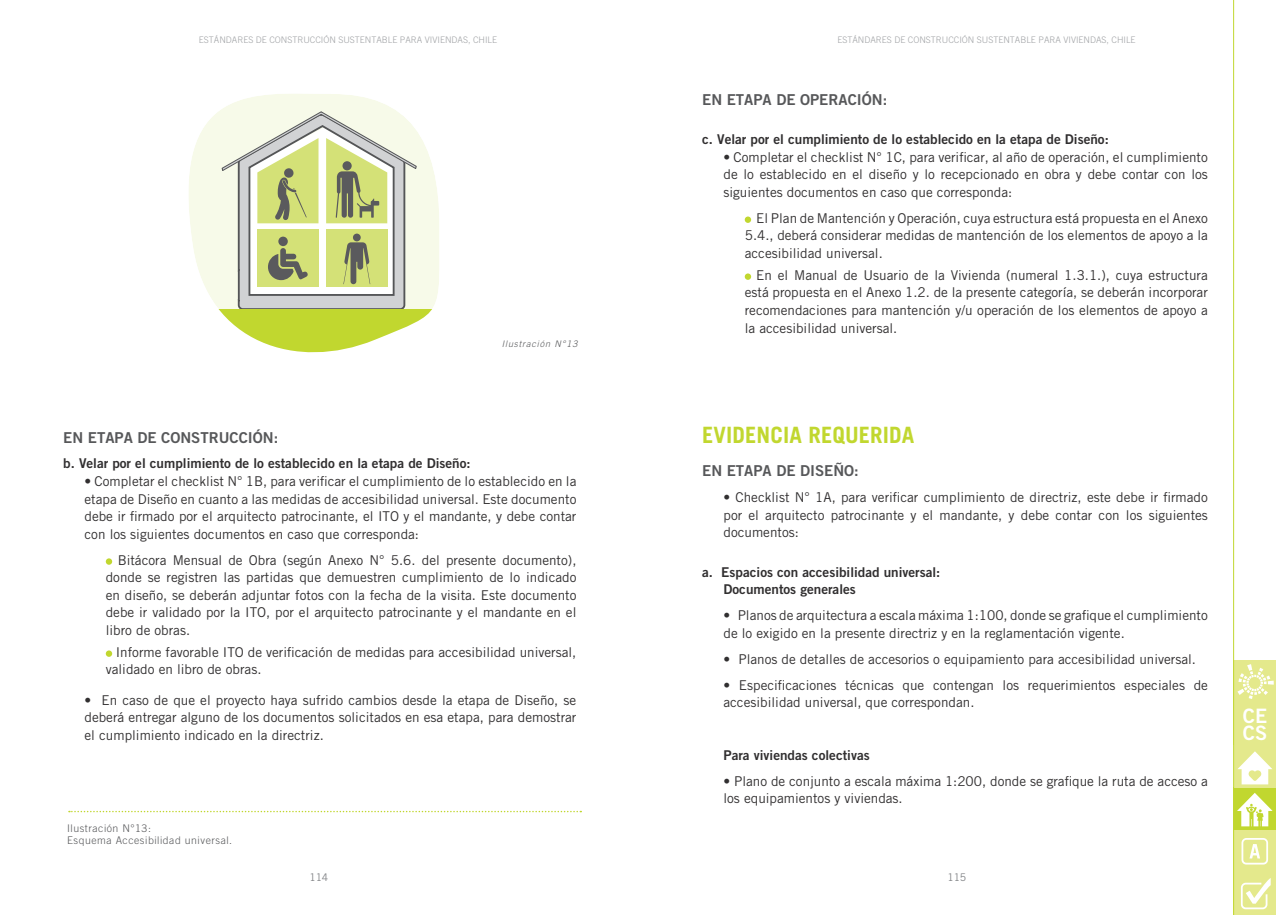
<style>
.page{position:relative;width:1276px;height:915px;background:#fff}
.page>*{position:absolute;margin:0;border:0;box-sizing:border-box;transform-origin:0 0}
.t1{font:700 22.5px "Trade Gothic LT Std";letter-spacing:.005em;color:#c1d72f}
.t2{font:19.8px/16.5px "Trade Gothic LT Std Bd 2";color:#fff}
.t3{font:15px "Trade Gothic LT Std Bd 2";color:#57585a}
.t4{font:13.5px/17.5px "Trade Gothic LT Std";color:#312f30;text-align:justify}
.t5{font:13.5px/17.5px "Trade Gothic LT Std Bd 2";color:#312f30}
.t6{font:300 10.5px/12.6px "Trade Gothic LT Std";letter-spacing:.05em;color:#57585a}
.t7{font:10.5px "Trade Gothic LT Std";letter-spacing:-.025em;color:#808285}
.t8{font:300 9px "Trade Gothic LT Std";color:#a1a3a6}
.t9{font:italic 300 9px "Trade Gothic LT Std";letter-spacing:.1em;color:#57585a}
</style>
<div class="page">
<div style="left:1233px;top:872px;width:43px;height:42px;background:#e4e98c"></div>
<svg style="left:1241px;top:878px;width:29px;height:30px"></svg>
<div style="left:1233px;top:829px;width:43px;height:43px;background:#e4e98c"></div>
<svg style="left:1241px;top:838px;width:27px;height:26px"></svg>
<div style="left:1233px;top:702px;width:43px;height:43px;background:#e4e98c"></div>
<div style="left:1233px;top:659px;width:43px;height:43px;background:#e4e98c"></div>
<div style="left:1233px;top:786px;width:43px;height:43px;background:#c1d72f"></div>
<svg style="left:1237px;top:793px;width:35px;height:33px"></svg>
<svg style="left:1237px;top:664px;width:36px;height:34px"></svg>
<div style="left:1233px;top:744px;width:43px;height:42px;background:#e4e98c"></div>
<svg style="left:1237px;top:751px;width:35px;height:33px"></svg>
<hr style="left:1233px;top:0;width:1px;height:914px;background:#c1d72f">
<div style="left:745px;top:216px;width:6px;height:7px;background:#c1d72f;border-radius:50%"></div>
<div style="left:745px;top:273px;width:6px;height:7px;background:#c1d72f;border-radius:50%"></div>
<svg style="left:106px;top:558px;width:6px;height:6px"></svg>
<svg style="left:106px;top:650px;width:6px;height:6px"></svg>
<svg style="left:69px;top:810px;width:512px;height:2px"></svg>
<svg style="left:189px;top:94px;width:250px;height:215px;fill:#f7fae9"></svg>
<svg style="left:218px;top:309px;width:214px;height:44px;fill:#c1d72f"></svg>
<svg style="left:221px;top:110px;width:196px;height:201px;background:#d2d7b0"></svg>
<p class="t8" style="left:199px;top:34px;width:300px">ESTÁNDARES DE CONSTRUCCIÓN SUSTENTABLE PARA VIVIENDAS, CHILE</p>
<p class="t8" style="left:837px;top:34px;width:300px">ESTÁNDARES DE CONSTRUCCIÓN SUSTENTABLE PARA VIVIENDAS, CHILE</p>
<p class="t9" style="left:502px;top:338px;width:77px">Ilustración N°13</p>
<p class="t3" style="left:63px;top:428px;width:216px">EN ETAPA DE CONSTRUCCIÓN:</p>
<p class="t5" style="left:63px;top:454px;width:409px">b. Velar por el cumplimiento de lo establecido en la etapa de Diseño:</p>
<p class="t4" style="left:85px;top:472px;width:493px">• Completar el checklist N° 1B, para verificar el cumplimiento de lo establecido en la etapa de Diseño en cuanto a las medidas de accesibilidad universal. Este documento debe ir firmado por el arquitecto patrocinante, el ITO y el mandante, y debe contar con los siguientes documentos en caso que corresponda:</p>
<p class="t4" style="left:106px;top:551px;width:472px;text-indent:12px">Bitácora Mensual de Obra (según Anexo N° 5.6. del presente documento), donde se registren las partidas que demuestren cumplimiento de lo indicado en diseño, se deberán adjuntar fotos con la fecha de la visita. Este documento debe ir validado por la ITO, por el arquitecto patrocinante y el mandante en el libro de obras.</p>
<p class="t4" style="left:106px;top:643px;width:472px;text-indent:10px">Informe favorable ITO de verificación de medidas para accesibilidad universal, validado en libro de obras.</p>
<p class="t4" style="left:85px;top:690px;width:493px">• En caso de que el proyecto haya sufrido cambios desde la etapa de Diseño, se deberá entregar alguno de los documentos solicitados en esa etapa, para demostrar el cumplimiento indicado en la directriz.</p>
<p class="t6" style="left:67px;top:821px;width:167px">Ilustración N°13:<br>Esquema Accesibilidad universal.</p>
<p class="t3" style="left:702px;top:91px;width:186px">EN ETAPA DE OPERACIÓN:</p>
<p class="t5" style="left:702px;top:130px;width:408px">c. Velar por el cumplimiento de lo establecido en la etapa de Diseño:</p>
<p class="t4" style="left:723px;top:148px;width:486px">• Completar el checklist N° 1C, para verificar, al año de operación, el cumplimiento de lo establecido en el diseño y lo recepcionado en obra y debe contar con los siguientes documentos en caso que corresponda:</p>
<p class="t4" style="left:745px;top:209px;width:465px;text-indent:12px">El Plan de Mantención y Operación, cuya estructura está propuesta en el Anexo 5.4., deberá considerar medidas de mantención de los elementos de apoyo a la accesibilidad universal.</p>
<p class="t4" style="left:745px;top:266px;width:464px;text-indent:12px">En el Manual de Usuario de la Vivienda (numeral 1.3.1.), cuya estructura está propuesta en el Anexo 1.2. de la presente categoría, se deberán incorporar recomendaciones para mantención y/u operación de los elementos de apoyo a la accesibilidad universal.</p>
<h1 class="t1" style="left:702px;top:420px;width:214px">EVIDENCIA REQUERIDA</h1>
<p class="t3" style="left:702px;top:461px;width:158px">EN ETAPA DE DISEÑO:</p>
<p class="t4" style="left:723px;top:488px;width:486px">• Checklist N° 1A, para verificar cumplimiento de directriz, este debe ir firmado por el arquitecto patrocinante y el mandante, y debe contar con los siguientes documentos:</p>
<p class="t5" style="left:723px;top:562px;width:218px;text-indent:-21px">a. Espacios con accesibilidad universal:<br>Documentos generales</p>
<p class="t4" style="left:723px;top:606px;width:486px">• Planos de arquitectura a escala máxima 1:100, donde se grafique el cumplimiento de lo exigido en la presente directriz y en la reglamentación vigente.</p>
<p class="t4" style="left:723px;top:649px;width:474px">• Planos de detalles de accesorios o equipamiento para accesibilidad universal.</p>
<p class="t4" style="left:723px;top:676px;width:486px">• Especificaciones técnicas que contengan los requerimientos especiales de accesibilidad universal, que correspondan.</p>
<p class="t5" style="left:723px;top:745px;width:148px">Para viviendas colectivas</p>
<p class="t4" style="left:723px;top:771px;width:486px">• Plano de conjunto a escala máxima 1:200, donde se grafique la ruta de acceso a los equipamientos y viviendas.</p>
<p class="t7" style="left:310px;top:870px;width:20px">114</p>
<p class="t7" style="left:947px;top:870px;width:20px">115</p>
<h2 class="t2" style="left:1243px;top:707px;width:26px">CE<br>CS</h2>
</div>
